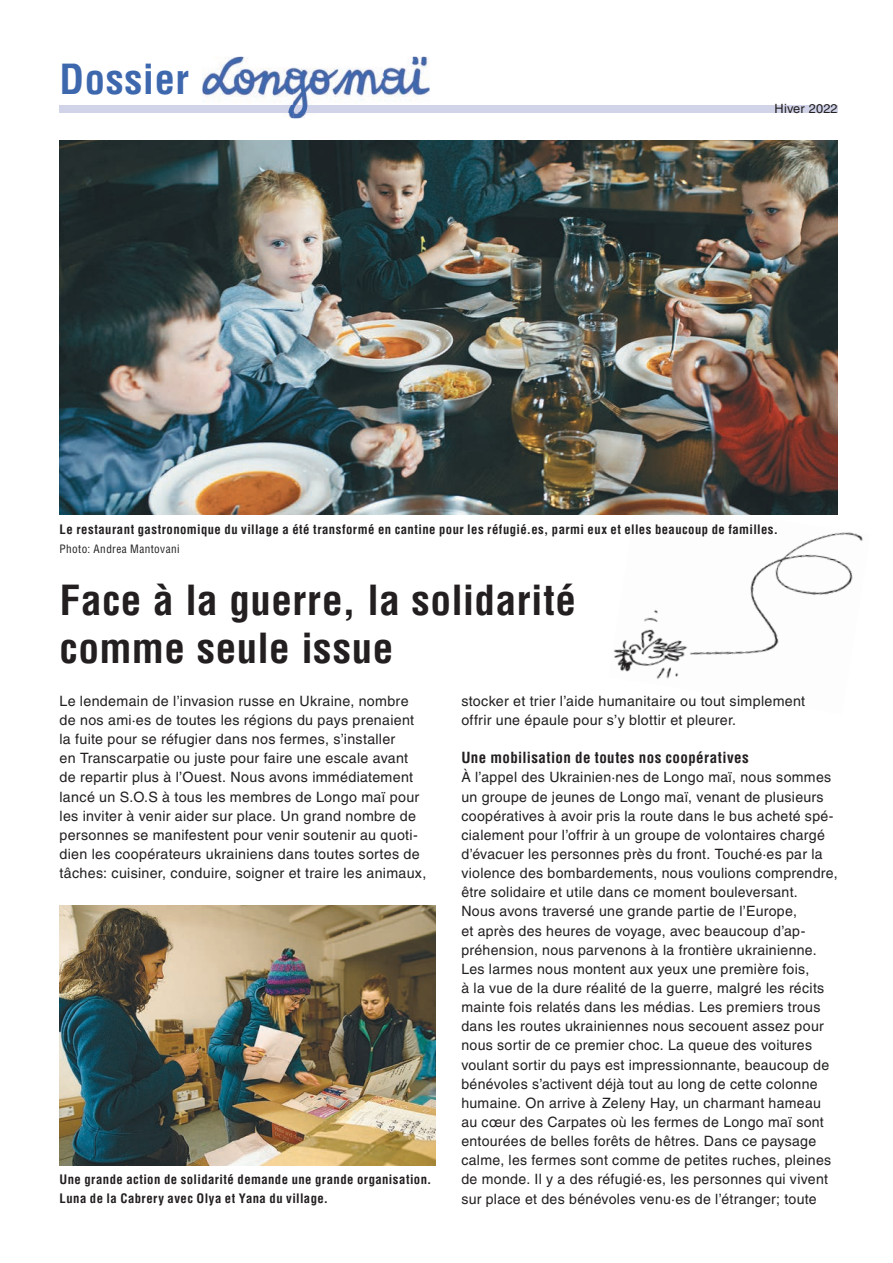
<style>
.page{position:relative;width:893px;height:1263px;background:#fff}
.page>*{position:absolute;margin:0;border:0;box-sizing:border-box;transform-origin:0 0}
.t1{font:700 condensed 40.5px/48px "Helvetica LT Std";letter-spacing:.01em;color:#231f20}
.t2{font:700 condensed 40.5px "Helvetica LT Std";letter-spacing:.015em;color:#3e68ae}
.t3{font:700 condensed 15px "Helvetica LT Std";letter-spacing:.025em;color:#231f20}
.t4{font:14.25px/19.2px "Helvetica LT Std";letter-spacing:.02em;color:#231f20}
.t5{font:700 condensed 12.75px/19.2px "Helvetica LT Std";letter-spacing:.03em;color:#231f20}
.t6{font:12.75px "Helvetica LT Std";letter-spacing:.015em;color:#231f20}
.t7{font:condensed 11.25px "Helvetica LT Std";letter-spacing:.035em;color:#231f20}
</style>
<div class="page">
<div style="left:60px;top:105px;width:778px;height:8px;background:#d1d4e9"></div>
<img style="left:202px;top:57px;width:227px;height:61px">
<img style="left:202px;top:105px;width:227px;height:8px">
<img style="left:608px;top:514px;width:255px;height:165px">
<img style="left:60px;top:140px;width:778px;height:374px">
<img style="left:60px;top:906px;width:376px;height:259px">
<h1 class="t2" style="left:60px;top:54px;width:131px">Dossier</h1>
<p class="t6" style="left:775px;top:101px;width:65px">Hiver 2022</p>
<p class="t5" style="left:60px;top:519px;width:720px">Le restaurant gastronomique du village a été transformé en cantine pour les réfugié.es, parmi eux et elles beaucoup de familles.</p>
<p class="t7" style="left:60px;top:542px;width:122px">Photo: Andrea Mantovani</p>
<h1 class="t1" style="left:60px;top:576px;width:518px">Face à la guerre, la solidarité comme seule issue</h1>
<p class="t4" style="left:60px;top:691px;width:368px">Le lendemain de l’invasion russe en Ukraine, nombre de nos ami·es de toutes les régions du pays prenaient la fuite pour se réfugier dans nos fermes, s’installer<br>en Transcarpatie ou juste pour faire une escale avant de repartir plus à l’Ouest. Nous avons immédiatement lancé un S.O.S à tous les membres de Longo maï pour les inviter à venir aider sur place. Un grand nombre de personnes se manifestent pour venir soutenir au quoti&shy;dien les coopérateurs ukrainiens dans toutes sortes de tâches: cuisiner, conduire, soigner et traire les animaux,</p>
<p class="t4" style="left:461px;top:691px;width:345px">stocker et trier l’aide humanitaire ou tout simplement offrir une épaule pour s’y blottir et pleurer.</p>
<p class="t3" style="left:461px;top:748px;width:289px">Une mobilisation de toutes nos coopératives</p>
<p class="t4" style="left:461px;top:768px;width:378px">À l’appel des Ukrainien·nes de Longo maï, nous sommes un groupe de jeunes de Longo maï, venant de plusieurs coopératives à avoir pris la route dans le bus acheté spé&shy;cialement pour l’offrir à un groupe de volontaires chargé d’évacuer les personnes près du front. Touché·es par la violence des bombardements, nous voulions comprendre, être solidaire et utile dans ce moment bouleversant.<br>Nous avons traversé une grande partie de l’Europe,<br>et après des heures de voyage, avec beaucoup d’ap&shy;préhension, nous parvenons à la frontière ukrainienne.<br>Les larmes nous montent aux yeux une première fois,<br>à la vue de la dure réalité de la guerre, malgré les récits mainte fois relatés dans les médias. Les premiers trous dans les routes ukrainiennes nous secouent assez pour nous sortir de ce premier choc. La queue des voitures voulant sortir du pays est impressionnante, beaucoup de bénévoles s’activent déjà tout au long de cette colonne humaine. On arrive à Zeleny Hay, un charmant hameau au cœur des Carpates où les fermes de Longo maï sont entourées de belles forêts de hêtres. Dans ce paysage calme, les fermes sont comme de petites ruches, pleines de monde. Il y a des réfugié·es, les personnes qui vivent sur place et des bénévoles venu·es de l’étranger; toute</p>
<p class="t5" style="left:60px;top:1170px;width:373px">Une grande action de solidarité demande une grande organisation.<br>Luna de la Cabrery avec Olya et Yana du village.</p>
</div>
